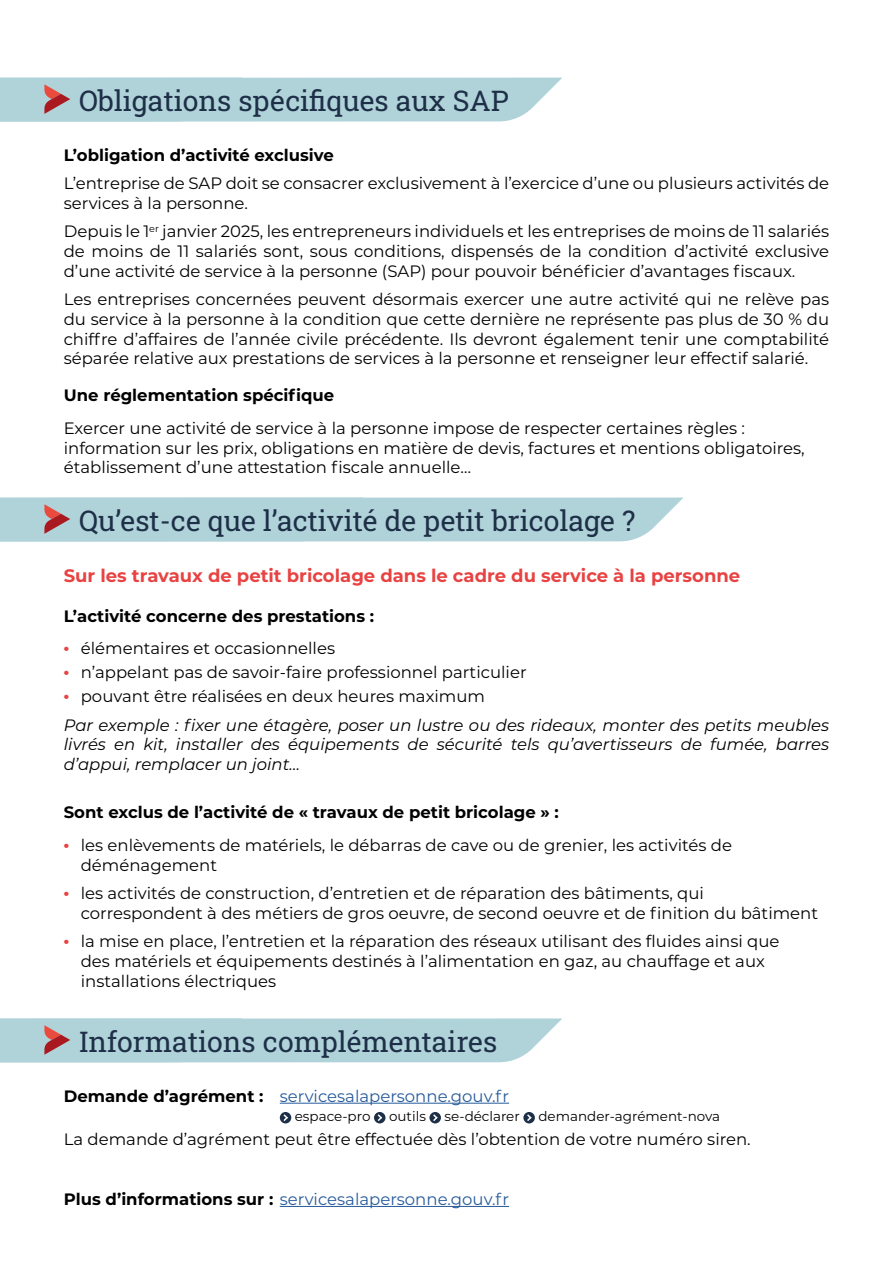
<style>
.page{position:relative;width:893px;height:1263px;background:#fff}
.page>*{position:absolute;margin:0;border:0;box-sizing:border-box;transform-origin:0 0}
.t1{font:28.5px "Roboto Slab";color:#1e2f48}
.t2{font:700 18px "Montserrat";color:#e84242}
.t3{font:16.5px/19.8px "Montserrat";color:#000}
.t4{font:italic 16.5px/28.3px "Montserrat";color:#000}
.t5{font:700 16.5px "Montserrat";color:#000}
.t6{font:16.5px "Montserrat";color:#275b9b}
.t7{font:13.5px "Montserrat";color:#000}
.s1{font-family:"Arial";font-weight:700;font-size:15px;color:#e84242}
.s2{font-family:"Arial";font-weight:700;font-style:normal;font-size:15px;color:#e84242}
.s3{font-style:normal}
.s4{font-weight:700;color:#000}
</style>
<div class="page">
<hr style="left:280px;top:1103px;width:229px;height:1px;background:#275b9b">
<hr style="left:280px;top:1206px;width:229px;height:1px;background:#275b9b">
<div style="left:280px;top:1112px;width:11px;height:11px;background:#1e2f48;border-radius:50%"></div>
<svg style="left:282px;top:1113px;width:8px;height:10px"></svg>
<div style="left:374px;top:1112px;width:11px;height:11px;background:#1e2f48;border-radius:50%"></div>
<svg style="left:376px;top:1113px;width:8px;height:10px"></svg>
<svg style="left:429px;top:1112px;width:12px;height:11px"></svg>
<svg style="left:431px;top:1113px;width:8px;height:10px"></svg>
<svg style="left:523px;top:1112px;width:12px;height:11px"></svg>
<svg style="left:525px;top:1113px;width:8px;height:10px"></svg>
<svg style="left:0;top:497px;width:684px;height:45px;background:#b4d2d9"></svg>
<svg style="left:0;top:1018px;width:562px;height:44px;background:#b3d1d8"></svg>
<svg style="left:0;top:78px;width:562px;height:44px;background:#b4d1d8"></svg>
<h1 class="t1" style="left:79px;top:81px;width:431px">Obligations spécifiques aux SAP</h1>
<p class="t5" style="left:64px;top:143px;width:272px">L’obligation d’activité exclusive</p>
<p class="t3" style="left:64px;top:173px;width:767px">L’entreprise de SAP doit se consacrer exclusivement à l’exercice d’une ou plusieurs activités de services à la personne.</p>
<p class="t3" style="left:64px;top:221px;width:767px;text-align:justify">Depuis le 1<sup>er</sup> janvier 2025, les entrepreneurs individuels et les entreprises de moins de 11 salariés de moins de 11 salariés sont, sous conditions, dispensés de la condition d’activité exclusive d’une activité de service à la personne (SAP) pour pouvoir bénéficier d’avantages fiscaux.</p>
<p class="t3" style="left:64px;top:289px;width:767px;text-align:justify">Les entreprises concernées peuvent désormais exercer une autre activité qui ne relève pas du service à la personne à la condition que cette dernière ne représente pas plus de 30 % du chiffre d’affaires de l’année civile précédente. Ils devront également tenir une comptabilité séparée relative aux prestations de services à la personne et renseigner leur effectif salarié.</p>
<p class="t5" style="left:64px;top:383px;width:272px">Une réglementation spécifique</p>
<p class="t3" style="left:64px;top:417px;width:742px">Exercer une activité de service à la personne impose de respecter certaines règles : information sur les prix, obligations en matière de devis, factures et mentions obligatoires, établissement d’une attestation fiscale annuelle…</p>
<h1 class="t1" style="left:79px;top:501px;width:558px">Qu’est-ce que l’activité de petit bricolage ?</h1>
<p class="t2" style="left:64px;top:563px;width:678px">Sur les travaux de petit bricolage dans le cadre du service à la personne</p>
<p class="t5" style="left:64px;top:604px;width:312px">L’activité concerne des prestations :</p>
<p class="t3" style="left:64px;top:638px;width:273px"><span class="s1">•</span> élémentaires et occasionnelles</p>
<p class="t3" style="left:64px;top:662px;width:464px"><span class="s1">•</span> n’appelant pas de savoir-faire professionnel particulier</p>
<p class="t4" style="left:64px;top:682px;width:767px"><span class="s2">•</span> <span class="s3">pouvant être réalisées en deux heures maximum<br></span>Par exemple : fixer une étagère, poser un lustre ou des rideaux, monter des petits meubles</p>
<p class="t4" style="left:64px;top:734px;width:767px;line-height:19.8px">livrés en kit, installer des équipements de sécurité tels qu’avertisseurs de fumée, barres d’appui, remplacer un joint…</p>
<p class="t5" style="left:64px;top:800px;width:497px">Sont exclus de l’activité de « travaux de petit bricolage » :</p>
<p class="t3" style="left:81px;top:834px;width:653px;text-indent:-17px"><span class="s1">•</span> les enlèvements de matériels, le débarras de cave ou de grenier, les activités de déménagement</p>
<p class="t3" style="left:81px;top:883px;width:739px;text-indent:-17px"><span class="s1">•</span> les activités de construction, d’entretien et de réparation des bâtiments, qui correspondent à des métiers de gros oeuvre, de second oeuvre et de finition du bâtiment</p>
<p class="t3" style="left:81px;top:931px;width:700px;text-indent:-17px"><span class="s1">•</span> la mise en place, l’entretien et la réparation des réseaux utilisant des fluides ainsi que des matériels et équipements destinés à l’alimentation en gaz, au chauffage et aux installations électriques</p>
<h1 class="t1" style="left:79px;top:1022px;width:420px">Informations complémentaires</h1>
<p class="t6" style="left:64px;top:1084px;width:447px"><span class="s4">Demande d’agrément :</span> servicesalapersonne.gouv.fr</p>
<p class="t7" style="left:295px;top:1107px;width:77px">espace-pro</p>
<p class="t7" style="left:389px;top:1107px;width:38px">outils</p>
<p class="t7" style="left:444px;top:1107px;width:77px">se-déclarer</p>
<p class="t7" style="left:538px;top:1107px;width:183px">demander-agrément-nova</p>
<p class="t3" style="left:64px;top:1129px;width:688px">La demande d’agrément peut être effectuée dès l’obtention de votre numéro siren.</p>
<p class="t6" style="left:64px;top:1187px;width:447px"><span class="s4">Plus d’informations sur :</span> servicesalapersonne.gouv.fr</p>
</div>
